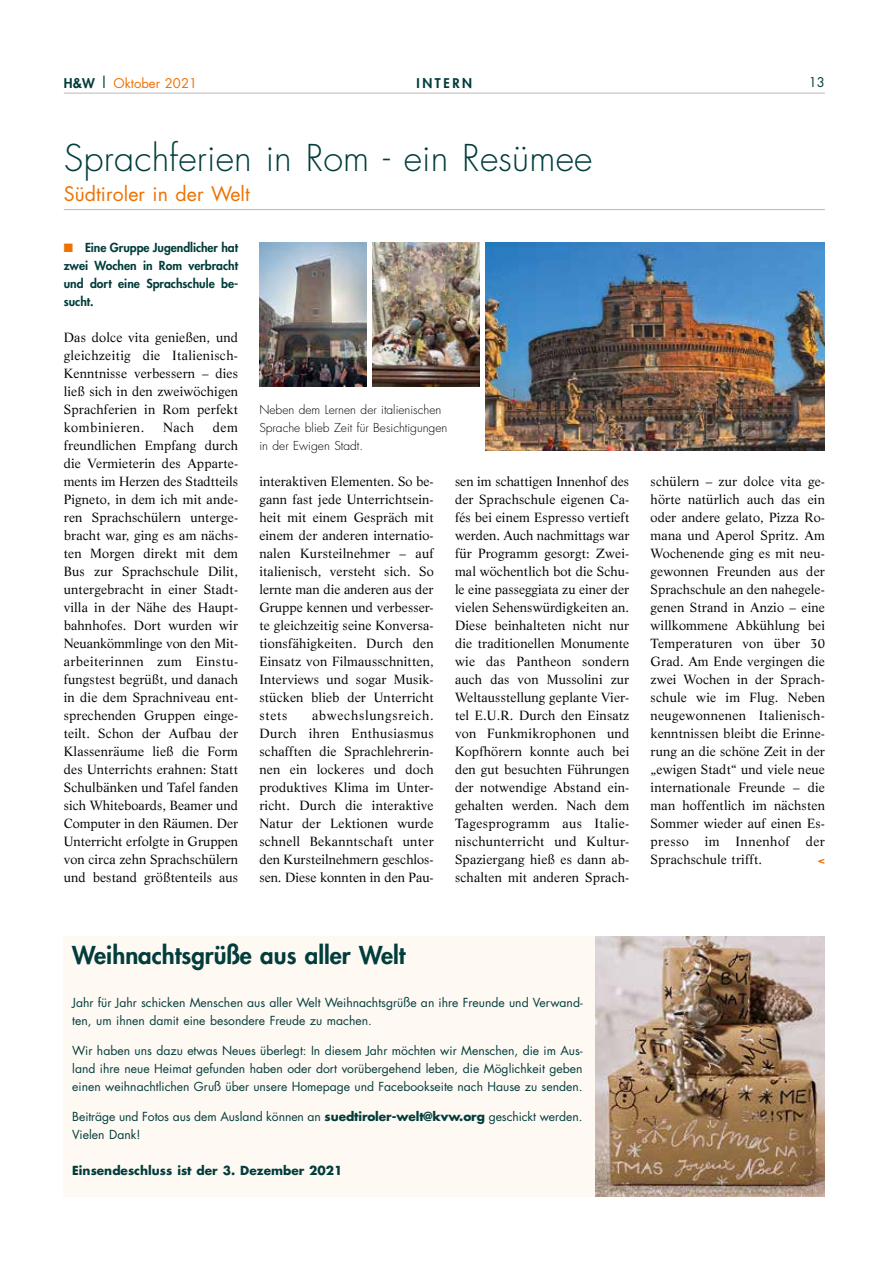
<style>
.page{position:relative;width:893px;height:1263px;background:#fff}
.page>*{position:absolute;margin:0;border:0;box-sizing:border-box;transform-origin:0 0}
.t1{font:300 36px "Futura";letter-spacing:.005em;color:#003d3b}
.t2{font:800 24px "Futura";color:#003d3b}
.t3{font:19.5px "Futura";letter-spacing:.005em;color:#ee7203}
.t4{font:13.05px/18px "Life LT Std";letter-spacing:.01em;color:#000;text-align:justify}
.t5{font:13.05px "Futura";color:#ee7203}
.t6{font:800 13.05px "Futura";letter-spacing:.2em;color:#003d3b}
.t7{font:13.05px "Futura";color:#003d3b}
.t8{font:12.15px/18px "Futura";color:#003d3b}
.t9{font:800 12.15px/18px "Futura";color:#003d3b;text-align:justify}
.t10{font:700 12.15px "Futura";color:#003d3b}
.t11{font:300 12px/18px "Futura";color:#000}
.t12{font:800 10.5px "Futura";color:#ee7203;scale:1.1 1}
.s1{font-weight:800;color:#003d3b}
.s2{font-size:15px;color:#003d3b}
.s3{color:#ee7203}
.s4{font-weight:700}
</style>
<div class="page">
<div style="left:64px;top:936px;width:761px;height:260px;background:#fff9f4"></div>
<img style="left:595px;top:936px;width:230px;height:260px">
<hr style="left:64px;top:209px;width:761px;height:1px;background:#bdb9b3">
<img style="left:486px;top:242px;width:339px;height:208px">
<img style="left:372px;top:242px;width:108px;height:144px">
<img style="left:259px;top:242px;width:108px;height:144px">
<hr style="left:64px;top:93px;width:761px;height:1px;background:#bdb9b3">
<p class="t5" style="left:64px;top:74px;width:135px"><span class="s1">H&amp;W</span> <span class="s2">|</span> Oktober 2021</p>
<p class="t6" style="left:416px;top:74px;width:57px">INTERN</p>
<p class="t7" style="left:809px;top:73px;width:18px">13</p>
<h1 class="t1" style="left:64px;top:135px;width:530px">Sprachferien in Rom - ein Resümee</h1>
<h3 class="t3" style="left:64px;top:180px;width:188px">Südtiroler in der Welt</h3>
<p class="t9" style="left:64px;top:238px;width:176px"><span class="s3">■</span> Eine Gruppe Jugendlicher hat zwei Wochen in Rom verbracht und dort eine Sprachschule be&shy;sucht.</p>
<p class="t4" style="left:64px;top:328px;width:176px">Das dolce vita genießen, und gleichzeitig die Italienisch-Kenntnisse verbessern – dies ließ sich in den zweiwöchigen Sprachferien in Rom perfekt kombinieren.</p>
<p class="t4" style="left:64px;top:418px;width:176px;text-indent:149px">dem freundlichen Empfang durch die Vermieterin des Apparte&shy;ments im Herzen des Stadtteils Pigneto, in dem ich mit ande&shy;ren Sprachschülern unterge&shy;bracht war, ging es am nächs&shy;ten Morgen direkt mit dem Bus zur Sprachschule Dilit, untergebracht in einer Stadt&shy;villa in der Nähe des Haupt&shy;bahnhofes. Dort wurden wir Neuankömmlinge von den Mit&shy;arbeiterinnen zum Einstu&shy;fungstest begrüßt, und danach in die dem Sprachniveau ent&shy;sprechenden Gruppen einge&shy;teilt. Schon der Aufbau der Klassenräume ließ die Form des Unterrichts erahnen: Statt Schulbänken und Tafel fanden sich Whiteboards, Beamer und Computer in den Räumen. Der Unterricht erfolgte in Gruppen von circa zehn Sprachschülern und bestand größtenteils aus</p>
<p class="t4" style="left:163px;top:418px;width:33px">Nach</p>
<p class="t11" style="left:259px;top:401px;width:190px">Neben dem Lernen der italienischen<br>Sprache blieb Zeit für Besichtigungen in der Ewigen Stadt.</p>
<p class="t4" style="left:259px;top:472px;width:176px">interaktiven Elementen. So be&shy;gann fast jede Unterrichtsein&shy;heit mit einem Gespräch mit einem der anderen internatio&shy;nalen Kursteilnehmer – auf italienisch, versteht sich. So lernte man die anderen aus der Gruppe kennen und verbesser&shy;te gleichzeitig seine Konversa&shy;tionsfähigkeiten. Durch den Einsatz von Filmausschnitten, Interviews und sogar Musik&shy;stücken blieb der Unterricht stets</p>
<p class="t4" style="left:259px;top:706px;width:176px;text-indent:53px">abwechslungsreich.<br>Durch ihren Enthusiasmus schafften die Sprachlehrerin&shy;nen ein lockeres und doch produktives Klima im Unter&shy;richt. Durch die interaktive Natur der Lektionen wurde schnell Bekanntschaft unter den Kursteilnehmern geschlos&shy;sen. Diese konnten in den Pau-</p>
<p class="t4" style="left:455px;top:472px;width:176px">sen im schattigen Innenhof des der Sprachschule eigenen Ca&shy;fés bei einem Espresso vertieft werden. Auch nachmittags war für Programm gesorgt: Zwei&shy;mal wöchentlich bot die Schu&shy;le eine passeggiata zu einer der vielen Sehenswürdigkeiten an.<br>Diese beinhalteten nicht nur die traditionellen Monumente wie das Pantheon sondern auch das von Mussolini zur Weltausstellung geplante Vier&shy;tel E.U.R. Durch den Einsatz von Funkmikrophonen und Kopfhörern konnte auch bei den gut besuchten Führungen der notwendige Abstand ein&shy;gehalten werden. Nach dem Tagesprogramm aus Italie&shy;nischunterricht und Kultur-Spaziergang hieß es dann ab&shy;schalten mit anderen Sprach-</p>
<p class="t4" style="left:651px;top:472px;width:176px">schülern – zur dolce vita ge&shy;hörte natürlich auch das ein oder andere gelato, Pizza Ro&shy;mana und Aperol Spritz. Am Wochenende ging es mit neu&shy;gewonnen Freunden aus der Sprachschule an den nahegele&shy;genen Strand in Anzio – eine willkommene Abkühlung bei Temperaturen von über 30<br>Grad. Am Ende vergingen die zwei Wochen in der Sprach&shy;schule wie im Flug. Neben neugewonnenen Italienisch&shy;kenntnissen bleibt die Erinne&shy;rung an die schöne Zeit in der „ewigen Stadt“ und viele neue internationale Freunde – die man hoffentlich im nächsten Sommer wieder auf einen Es&shy;presso im Innenhof der Sprachschule trifft.</p>
<p class="t12" style="left:818px;top:853px;width:8px">&lt;</p>
<h2 class="t2" style="left:72px;top:939px;width:335px">Weihnachtsgrüße aus aller Welt</h2>
<p class="t8" style="left:72px;top:993px;width:512px">Jahr für Jahr schicken Menschen aus aller Welt Weihnachtsgrüße an ihre Freunde und Verwand&shy;ten, um ihnen damit eine besondere Freude zu machen.</p>
<p class="t8" style="left:72px;top:1041px;width:512px;text-align:justify">Wir haben uns dazu etwas Neues überlegt: In diesem Jahr möchten wir Menschen, die im Aus&shy;land ihre neue Heimat gefunden haben oder dort vorübergehend leben, die Möglichkeit geben einen weihnachtlichen Gruß über unsere Homepage und Facebookseite nach Hause zu senden.</p>
<p class="t8" style="left:72px;top:1107px;width:512px">Beiträge und Fotos aus dem Ausland können an <span class="s4">suedtiroler-welt@kvw.org</span> geschickt werden.<br>Vielen Dank!</p>
<p class="t10" style="left:72px;top:1162px;width:272px">Einsendeschluss ist der 3. Dezember 2021</p>
</div>
